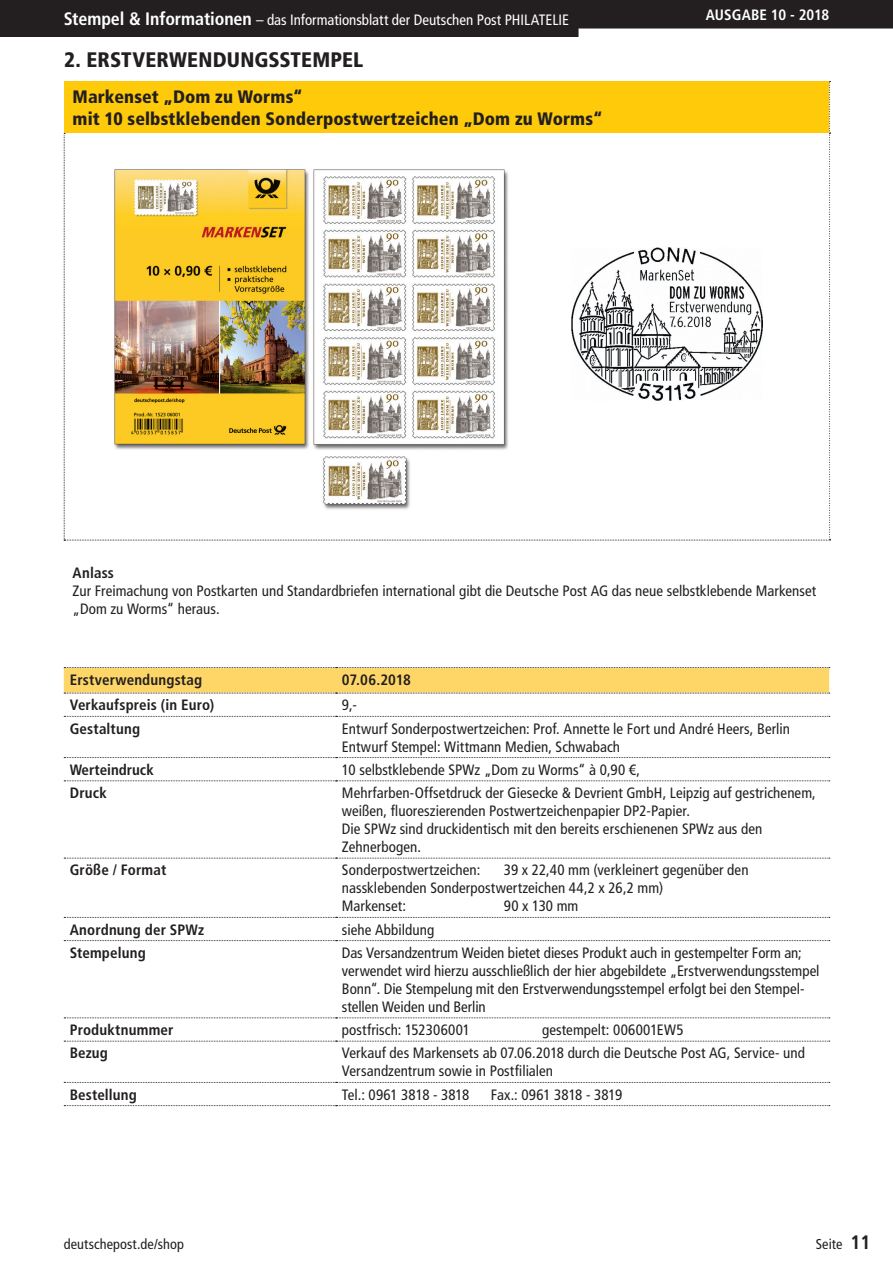
<style>
.page{position:relative;width:893px;height:1263px;background:#fff}
.page>*{position:absolute;margin:0;border:0;box-sizing:border-box;transform-origin:0 0}
.t1{font:900 condensed 21px "Frutiger LT Std";letter-spacing:.01em;color:#231f20}
.t2{font:900 condensed 18px/21.6px "Frutiger LT Std";letter-spacing:.005em;color:#231f20}
.t3{font:condensed 15px/18px "Frutiger LT Std";letter-spacing:.005em;color:#231f20}
.t4{font:700 condensed 15px "Frutiger LT Std";letter-spacing:.01em;color:#231f20}
.t5{font:condensed 15px "Frutiger LT Std";color:#fff}
.t6{font:700 condensed 15px "Frutiger LT Std";color:#fff}
.t7{font:condensed 14.25px "Frutiger LT Std";letter-spacing:.005em;color:#231f20}
.s1{font-weight:700;font-size:18px}
.s2{font-weight:700;font-size:19.5px}
</style>
<div class="page">
<svg style="left:0;top:0;width:893px;height:37px;background:#343131"></svg>
<svg style="left:64px;top:81px;width:767px;height:460px"></svg>
<img style="left:571px;top:248px;width:192px;height:152px">
<img style="left:91px;top:162px;width:442px;height:349px">
<svg style="left:64px;top:667px;width:766px;height:27px;background:#f6d26d"></svg>
<svg style="left:64px;top:716px;width:766px;height:1px"></svg>
<svg style="left:64px;top:757px;width:766px;height:1px"></svg>
<svg style="left:64px;top:780px;width:766px;height:1px"></svg>
<svg style="left:64px;top:858px;width:766px;height:1px"></svg>
<svg style="left:64px;top:917px;width:766px;height:1px"></svg>
<svg style="left:64px;top:940px;width:766px;height:1px"></svg>
<svg style="left:64px;top:1017px;width:766px;height:1px"></svg>
<svg style="left:64px;top:1041px;width:766px;height:1px"></svg>
<svg style="left:64px;top:1082px;width:766px;height:1px"></svg>
<svg style="left:64px;top:1105px;width:766px;height:1px"></svg>
<p class="t5" style="left:64px;top:11px;width:507px"><span class="s1">Stempel &amp; Informationen</span> – das Informationsblatt der Deutschen Post PHILATELIE</p>
<p class="t6" style="left:706px;top:5px;width:125px">AUSGABE 10 - 2018</p>
<h1 class="t1" style="left:64px;top:47px;width:301px">2. ERSTVERWENDUNGSSTEMPEL</h1>
<p class="t2" style="left:73px;top:86px;width:531px">Markenset „Dom zu Worms“<br>mit 10 selbstklebenden Sonderpostwertzeichen „Dom zu Worms“</p>
<p class="t4" style="left:73px;top:564px;width:43px">Anlass</p>
<p class="t3" style="left:73px;top:582px;width:745px">Zur Freimachung von Postkarten und Standardbriefen international gibt die Deutsche Post AG das neue selbstklebende Markenset „Dom zu Worms“ heraus.</p>
<p class="t4" style="left:70px;top:671px;width:134px">Erstverwendungstag</p>
<p class="t4" style="left:342px;top:671px;width:71px">07.06.2018</p>
<p class="t4" style="left:70px;top:696px;width:146px">Verkaufspreis (in Euro)</p>
<p class="t3" style="left:342px;top:696px;width:17px">9,-</p>
<p class="t4" style="left:70px;top:719px;width:72px">Gestaltung</p>
<p class="t3" style="left:342px;top:719px;width:450px">Entwurf Sonderpostwertzeichen: Prof. Annette le Fort und André Heers, Berlin<br>Entwurf Stempel: Wittmann Medien, Schwabach</p>
<p class="t4" style="left:70px;top:761px;width:86px">Werteindruck</p>
<p class="t3" style="left:342px;top:761px;width:300px">10 selbstklebende SPWz „Dom zu Worms“ à 0,90 €,</p>
<p class="t4" style="left:70px;top:784px;width:39px">Druck</p>
<p class="t3" style="left:342px;top:784px;width:475px">Mehrfarben-Offsetdruck der Giesecke &amp; Devrient GmbH, Leipzig auf gestrichenem, weißen, fluoreszierenden Postwertzeichenpapier DP2-Papier.<br>Die SPWz sind druckidentisch mit den bereits erschienenen SPWz aus den Zehnerbogen.</p>
<p class="t4" style="left:70px;top:861px;width:98px">Größe / Format</p>
<p class="t3" style="left:342px;top:861px;width:140px">Sonderpostwertzeichen:</p>
<p class="t3" style="left:342px;top:861px;width:408px;text-indent:162px">39 x 22,40 mm (verkleinert gegenüber den nassklebenden Sonderpostwertzeichen 44,2 x 26,2 mm)<br>Markenset:</p>
<p class="t3" style="left:504px;top:897px;width:76px">90 x 130 mm</p>
<p class="t4" style="left:70px;top:920px;width:136px">Anordnung der SPWz</p>
<p class="t3" style="left:342px;top:920px;width:94px">siehe Abbildung</p>
<p class="t4" style="left:70px;top:944px;width:77px">Stempelung</p>
<p class="t3" style="left:342px;top:944px;width:479px">Das Versandzentrum Weiden bietet dieses Produkt auch in gestempelter Form an; verwendet wird hierzu ausschließlich der hier abgebildete „Erstverwendungsstempel Bonn“. Die Stempelung mit den Erstverwendungsstempel erfolgt bei den Stempel&shy;stellen Weiden und Berlin</p>
<p class="t4" style="left:70px;top:1021px;width:105px">Produktnummer</p>
<p class="t3" style="left:342px;top:1021px;width:130px">postfrisch: 152306001</p>
<p class="t3" style="left:542px;top:1021px;width:143px">gestempelt: 006001EW5</p>
<p class="t4" style="left:70px;top:1044px;width:40px">Bezug</p>
<p class="t3" style="left:342px;top:1044px;width:465px">Verkauf des Markensets ab 07.06.2018 durch die Deutsche Post AG, Service- und<br>Versandzentrum sowie in Postfilialen</p>
<p class="t4" style="left:70px;top:1085px;width:69px">Bestellung</p>
<p class="t3" style="left:342px;top:1085px;width:129px">Tel.: 0961 3818 - 3818</p>
<p class="t3" style="left:491px;top:1085px;width:133px">Fax.: 0961 3818 - 3819</p>
<p class="t7" style="left:64px;top:1235px;width:122px">deutschepost.de/shop</p>
<p class="t7" style="left:816px;top:1235px;width:56px">Seite <span class="s2">11</span></p>
</div>
